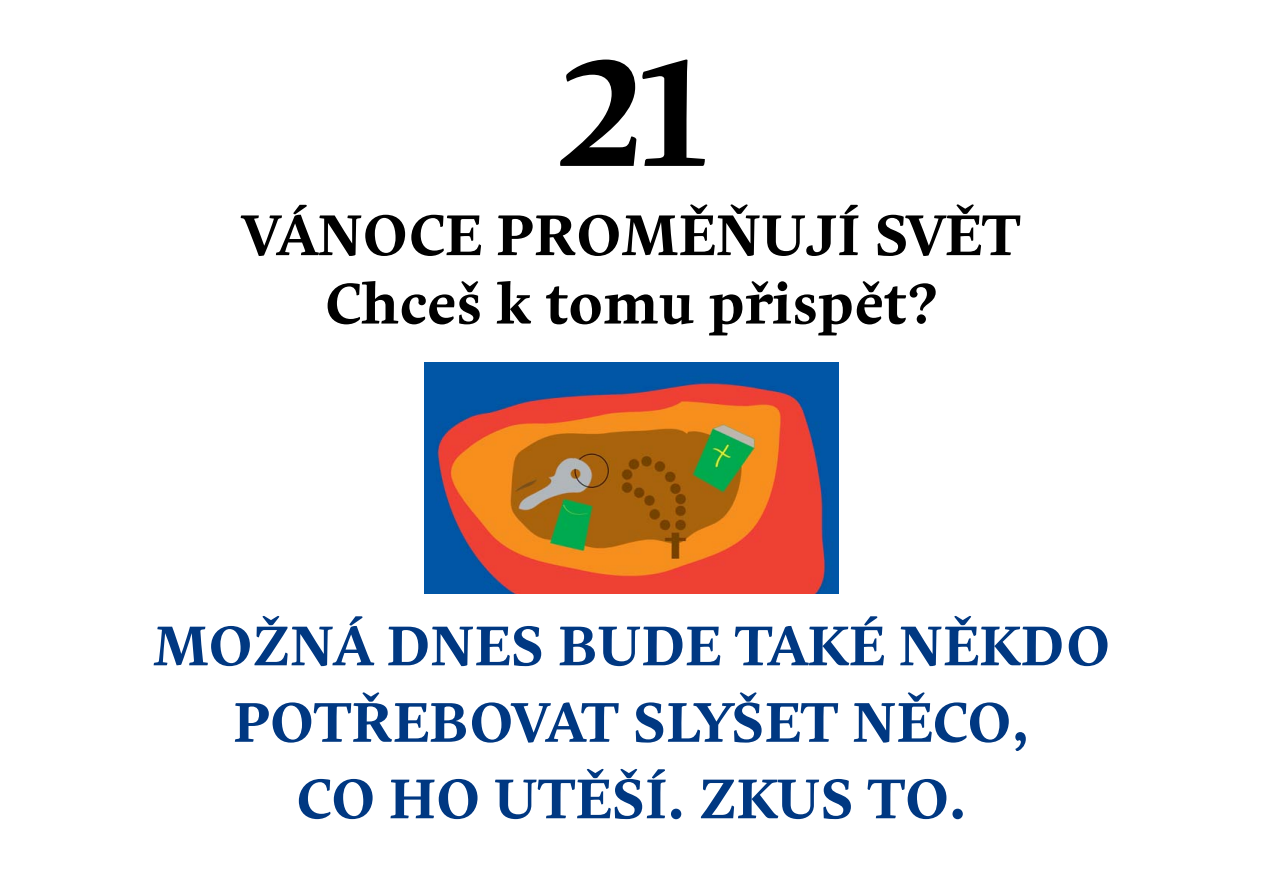
<style>
.page{position:relative;width:1263px;height:893px;background:#fff}
.page>*{position:absolute;margin:0;border:0;box-sizing:border-box;transform-origin:0 0}
.t1{font:700 150px "Comenia Serif Pro";color:#000}
.t2{font:700 57px/68.4px "Comenia Serif Pro";color:#000;text-align:center}
.t3{font:700 55.5px/76.5px "Comenia Serif Pro";color:#003882;text-align:center}
</style>
<div class="page">
<img style="left:425px;top:362px;width:413px;height:232px">
<h1 class="t1" style="left:556px;top:7px;width:153px">21</h1>
<p class="t2" style="left:242px;top:201px;width:780px">VÁNOCE PROMĚŇUJÍ SVĚT<br>Chceš k tomu přispět?</p>
<p class="t3" style="left:153px;top:607px;width:958px">MOŽNÁ DNES BUDE TAKÉ NĚKDO<br>POTŘEBOVAT SLYŠET NĚCO,<br>CO HO UTĚŠÍ. ZKUS TO.</p>
</div>
